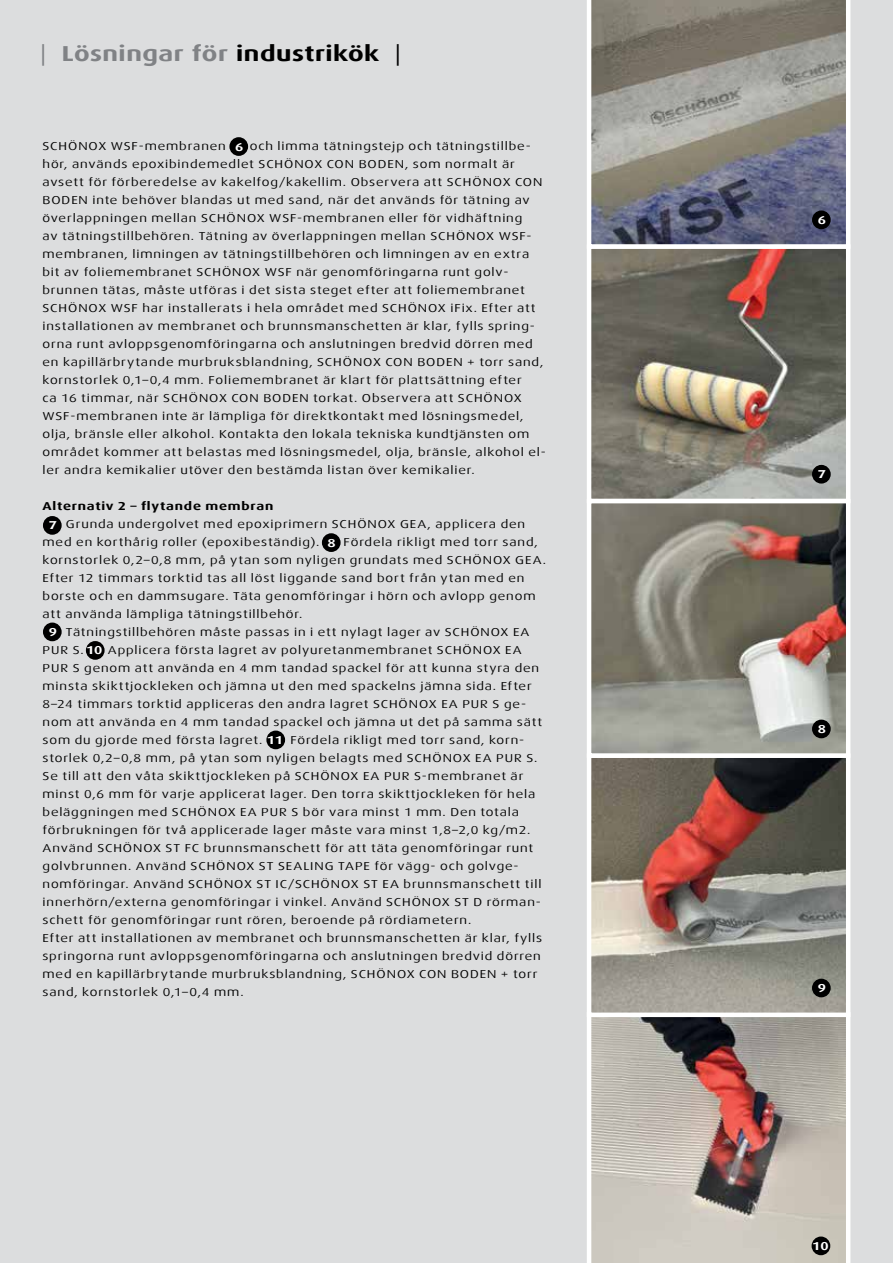
<style>
.page{position:relative;width:893px;height:1263px;background:#dcddde}
.page>*{position:absolute;margin:0;border:0;box-sizing:border-box;transform-origin:0 0}
.t1{font:700 21.6px "Dax Wide";letter-spacing:.02em;color:#808285;scale:1.11 1}
.t2{font:11.55px/18px "Dax Wide";letter-spacing:.07em;color:#000;scale:1.11 1}
.t3{font:700 11.55px "Dax Wide";letter-spacing:.06em;color:#000;scale:1.11 1}
.t4{font:700 11.55px "Dax Wide";color:#fff;scale:1.11 1}
.s1{font-weight:400}
.s2{color:#000}
.s3{font-weight:400;color:#000}
.s4{font-weight:700;color:#fff}
</style>
<div class="page">
<img style="left:592px;top:249px;width:253px;height:763px">
<svg style="left:587px;top:1017px;width:263px;height:246px;background:#b4a79f"></svg>
<div style="left:587px;top:753px;width:263px;height:264px;border:4px solid #fff"></div>
<div style="left:587px;top:244px;width:263px;height:259px;border:4px solid #fff"></div>
<div style="left:587px;top:499px;width:263px;height:259px;border:4px solid #fff"></div>
<svg style="left:587px;top:0;width:263px;height:249px;background:#878687"></svg>
<div style="left:266px;top:730px;width:19px;height:19px;background:#000;border-radius:50%"></div>
<div style="left:812px;top:1236px;width:18px;height:19px;background:#000;border-radius:50%"></div>
<div style="left:812px;top:979px;width:19px;height:18px;background:#000;border-radius:50%"></div>
<div style="left:43px;top:516px;width:19px;height:19px;background:#000;border-radius:50%"></div>
<div style="left:322px;top:533px;width:19px;height:19px;background:#000;border-radius:50%"></div>
<div style="left:86px;top:641px;width:19px;height:19px;background:#000;border-radius:50%"></div>
<div style="left:43px;top:622px;width:19px;height:19px;background:#000;border-radius:50%"></div>
<div style="left:812px;top:465px;width:19px;height:19px;background:#000;border-radius:50%"></div>
<div style="left:812px;top:720px;width:19px;height:18px;background:#000;border-radius:50%"></div>
<div style="left:229px;top:137px;width:19px;height:19px;background:#000;border-radius:50%"></div>
<div style="left:812px;top:210px;width:19px;height:19px;background:#000;border-radius:50%"></div>
<h1 class="t1" style="left:40px;top:41px;width:326px"><span class="s1">|</span> Lösningar för <span class="s2">industrikök</span> <span class="s3">|</span></h1>
<p class="t2" style="left:43px;top:137px;width:167px">SCHÖNOX WSF-membranen</p>
<p class="t2" style="left:43px;top:137px;width:455px;text-indent:207px">och limma tätningstejp och tätningstillbe&shy;hör, används epoxibindemedlet SCHÖNOX CON BODEN, som normalt är avsett för förberedelse av kakelfog/kakellim. Observera att SCHÖNOX CON BODEN inte behöver blandas ut med sand, när det används för tätning av överlappningen mellan SCHÖNOX WSF-membranen eller för vidhäftning<br>av tätningstillbehören. Tätning av överlappningen mellan SCHÖNOX WSF&shy;membranen, limningen av tätningstillbehören och limningen av en extra bit av foliemembranet SCHÖNOX WSF när genomföringarna runt golv&shy;brunnen tätas, måste utföras i det sista steget efter att foliemembranet SCHÖNOX WSF har installerats i hela området med SCHÖNOX iFix. Efter att installationen av membranet och brunnsmanschetten är klar, fylls spring&shy;orna runt avloppsgenomföringarna och anslutningen bredvid dörren med en kapillärbrytande murbruksblandning, SCHÖNOX CON BODEN + torr sand, kornstorlek 0,1–0,4 mm. Foliemembranet är klart för plattsättning efter<br>ca 16 timmar, när SCHÖNOX CON BODEN torkat. Observera att SCHÖNOX WSF-membranen inte är lämpliga för direktkontakt med lösningsmedel, olja, bränsle eller alkohol. Kontakta den lokala tekniska kundtjänsten om området kommer att belastas med lösningsmedel, olja, bränsle, alkohol el&shy;ler andra kemikalier utöver den bestämda listan över kemikalier.</p>
<p class="t3" style="left:43px;top:500px;width:209px">Alternativ 2 – flytande membran</p>
<p class="t2" style="left:43px;top:515px;width:436px;text-indent:23px">Grunda undergolvet med epoxiprimern SCHÖNOX GEA, applicera den med en korthårig roller (epoxibeständig).</p>
<p class="t4" style="left:235px;top:140px;width:9px">6</p>
<p class="t4" style="left:49px;top:519px;width:9px">7</p>
<p class="t2" style="left:43px;top:533px;width:455px;text-indent:301px">Fördela rikligt med torr sand, kornstorlek 0,2–0,8 mm, på ytan som nyligen grundats med SCHÖNOX GEA.<br>Efter 12 timmars torktid tas all löst liggande sand bort från ytan med en borste och en dammsugare. Täta genomföringar i hörn och avlopp genom att använda lämpliga tätningstillbehör.</p>
<p class="t2" style="left:43px;top:623px;width:440px;text-indent:23px">Tätningstillbehören måste passas in i ett nylagt lager av SCHÖNOX EA<br>PUR S.<span class="s4">10</span></p>
<p class="t4" style="left:328px;top:536px;width:9px">8</p>
<p class="t4" style="left:49px;top:625px;width:9px">9</p>
<p class="t2" style="left:43px;top:641px;width:452px;text-indent:65px">Applicera första lagret av polyuretanmembranet SCHÖNOX EA PUR S genom att använda en 4 mm tandad spackel för att kunna styra den minsta skikttjockleken och jämna ut den med spackelns jämna sida. Efter 8–24 timmars torktid appliceras den andra lagret SCHÖNOX EA PUR S ge&shy;nom att använda en 4 mm tandad spackel och jämna ut det på samma sätt som du gjorde med första lagret. <span class="s4">11</span></p>
<p class="t2" style="left:43px;top:731px;width:452px;text-indent:248px">Fördela rikligt med torr sand, korn&shy;storlek 0,2–0,8 mm, på ytan som nyligen belagts med SCHÖNOX EA PUR S.<br>Se till att den våta skikttjockleken på SCHÖNOX EA PUR S-membranet är minst 0,6 mm för varje applicerat lager. Den torra skikttjockleken för hela beläggningen med SCHÖNOX EA PUR S bör vara minst 1 mm. Den totala förbrukningen för två applicerade lager måste vara minst 1,8–2,0 kg/m2.<br>Använd SCHÖNOX ST FC brunnsmanschett för att täta genomföringar runt golvbrunnen. Använd SCHÖNOX ST SEALING TAPE för vägg- och golvge&shy;nomföringar. Använd SCHÖNOX ST IC/SCHÖNOX ST EA brunnsmanschett till innerhörn/externa genomföringar i vinkel. Använd SCHÖNOX ST D rörman&shy;schett för genomföringar runt rören, beroende på rördiametern.<br>Efter att installationen av membranet och brunnsmanschetten är klar, fylls springorna runt avloppsgenomföringarna och anslutningen bredvid dörren med en kapillärbrytande murbruksblandning, SCHÖNOX CON BODEN + torr sand, kornstorlek 0,1–0,4 mm.</p>
<p class="t4" style="left:818px;top:213px;width:9px">6</p>
<p class="t4" style="left:818px;top:468px;width:9px">7</p>
<p class="t4" style="left:818px;top:722px;width:9px">8</p>
<p class="t4" style="left:818px;top:981px;width:9px">9</p>
<p class="t4" style="left:812px;top:1239px;width:16px">10</p>
</div>
